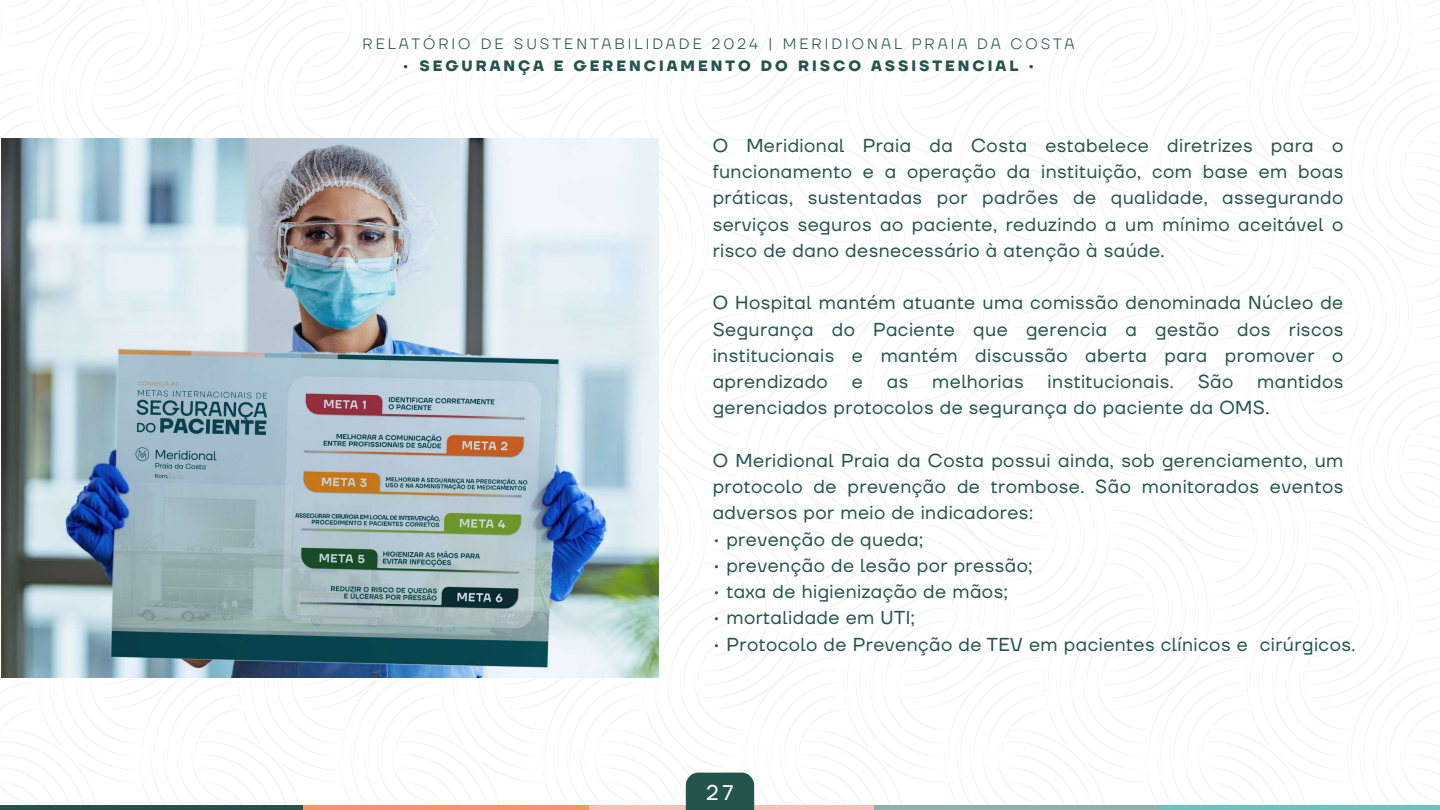
<style>
.page{position:relative;width:1440px;height:810px;background:#fff}
.page>*{position:absolute;margin:0;border:0;box-sizing:border-box;transform-origin:0 0}
.t1{font:21.23px "TT Firs Neue";color:#fff}
.t2{font:18.75px/26.2px "TT Firs Neue";letter-spacing:.025em;color:#24544e;text-align:justify}
.t3{font:300 15px "TT Firs Neue";letter-spacing:.2em;color:#24544e}
.t4{font:700 15px "TT Firs Neue";letter-spacing:.2em;color:#24544e}
</style>
<div class="page">
<div style="left:0;top:805px;width:304px;height:5px;background:#24544e"></div>
<div style="left:303px;top:805px;width:286px;height:5px;background:#f39858"></div>
<div style="left:589px;top:805px;width:286px;height:5px;background:#f7c0b8"></div>
<div style="left:874px;top:805px;width:286px;height:5px;background:#90b0ab"></div>
<div style="left:1160px;top:805px;width:280px;height:5px;background:#6cc2c0"></div>
<div style="left:686px;top:773px;width:68px;height:37px;background:#24544e"></div>
<img style="left:2px;top:139px;width:656px;height:538px">
<p class="t3" style="left:362px;top:33px;width:714px">RELATÓRIO DE SUSTENTABILIDADE 2024 | MERIDIONAL PRAIA DA COSTA</p>
<p class="t4" style="left:402px;top:56px;width:634px">• SEGURANÇA E GERENCIAMENTO DO RISCO ASSISTENCIAL •</p>
<p class="t2" style="left:713px;top:132px;width:632px">O Meridional Praia da Costa estabelece diretrizes para o funcionamento e a operação da instituição, com base em boas práticas, sustentadas por padrões de qualidade, assegurando serviços seguros ao paciente, reduzindo a um mínimo aceitável o risco de dano desnecessário à atenção à saúde.</p>
<p class="t2" style="left:713px;top:289px;width:632px">O Hospital mantém atuante uma comissão denominada Núcleo de Segurança do Paciente que gerencia a gestão dos riscos institucionais e mantém discussão aberta para promover o aprendizado</p>
<p class="t2" style="left:852px;top:368px;width:13px">e</p>
<p class="t2" style="left:887px;top:368px;width:23px">as</p>
<p class="t2" style="left:932px;top:368px;width:93px">melhorias</p>
<p class="t2" style="left:1048px;top:368px;width:128px">institucionais.</p>
<p class="t2" style="left:1198px;top:368px;width:37px">São</p>
<p class="t2" style="left:713px;top:368px;width:632px;text-indent:545px">mantidos gerenciados protocolos de segurança do paciente da OMS.</p>
<p class="t2" style="left:713px;top:447px;width:632px">O Meridional Praia da Costa possui ainda, sob gerenciamento, um protocolo de prevenção de trombose. São monitorados eventos adversos por meio de indicadores:</p>
<p class="t2" style="left:713px;top:526px;width:212px">• prevenção de queda;</p>
<p class="t2" style="left:713px;top:552px;width:321px">• prevenção de lesão por pressão;</p>
<p class="t2" style="left:713px;top:578px;width:296px">• taxa de higienização de mãos;</p>
<p class="t2" style="left:713px;top:604px;width:204px">• mortalidade em UTI;</p>
<p class="t2" style="left:713px;top:631px;width:644px">• Protocolo de Prevenção de TEV em pacientes clínicos e cirúrgicos.</p>
<p class="t1" style="left:707px;top:778px;width:28px">27</p>
</div>
